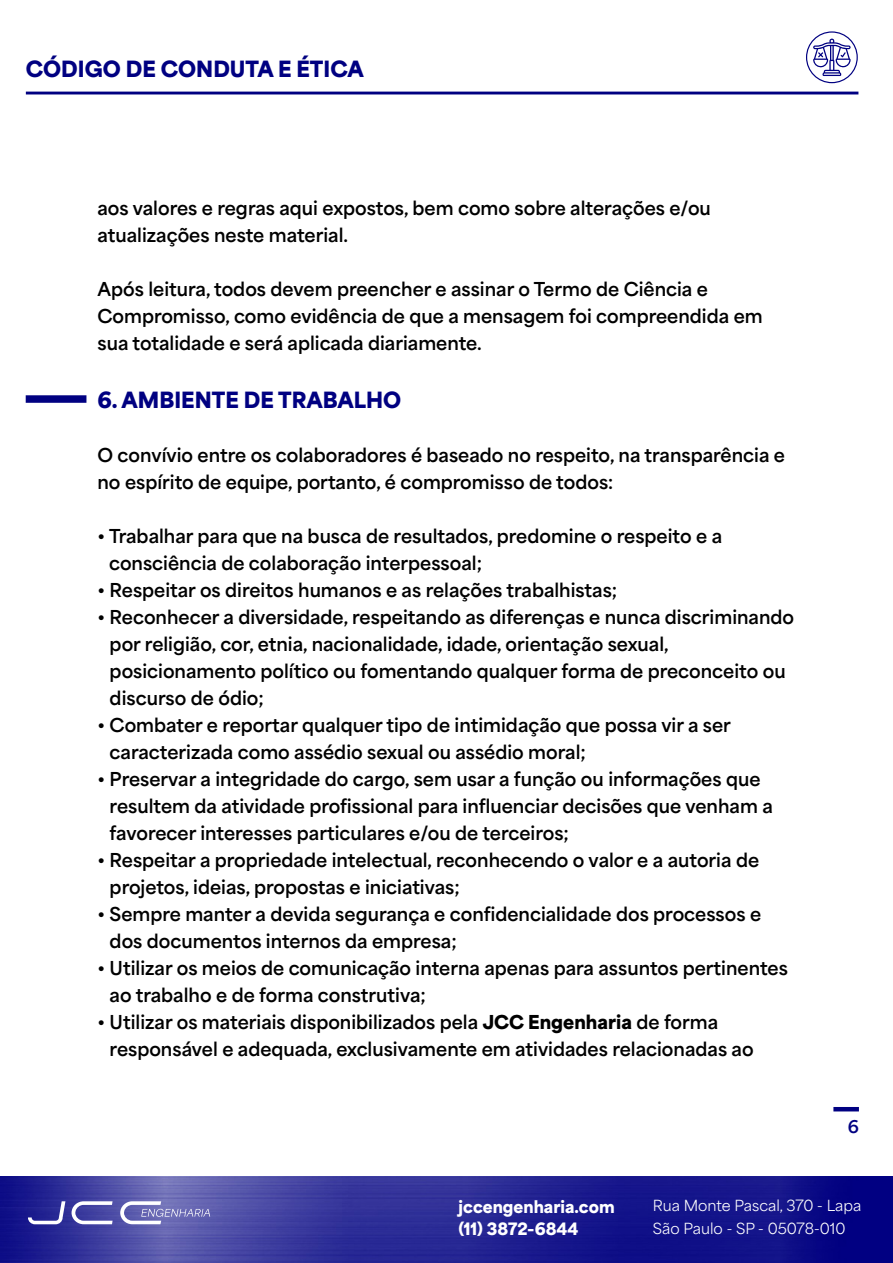
<style>
.page{position:relative;width:893px;height:1263px;background:#fff}
.page>*{position:absolute;margin:0;border:0;box-sizing:border-box;transform-origin:0 0}
.t1{font:900 21px "Area Normal";color:#000081}
.t2{font:700 18px/27px "Area Normal";color:#000}
.t3{font:700 16.5px "Area Normal";color:#000081}
.t4{font:900 16.05px/22.4px "Area Normal";color:#fff}
.t5{font:14.4px/22.4px "Area Normal";color:#fff}
.s1{font-weight:900}
</style>
<div class="page">
<hr style="left:26px;top:92px;width:832px;height:2px;background:#000081">
<img style="left:0;top:1176px;width:893px;height:86px">
<svg style="left:28px;top:1201px;width:37px;height:23px"></svg>
<svg style="left:72px;top:1201px;width:41px;height:23px"></svg>
<svg style="left:120px;top:1201px;width:90px;height:23px;background:#8787c2"></svg>
<div style="left:806px;top:31px;width:52px;height:52px;border:1px solid #000081;border-radius:50%"></div>
<hr style="left:833px;top:1107px;width:26px;height:4px;background:#000081">
<svg style="left:813px;top:39px;width:38px;height:37px"></svg>
<div style="left:26px;top:395px;width:60px;height:8px;background:#000081"></div>
<p class="t1" style="left:26px;top:50px;width:339px">CÓDIGO DE CONDUTA E ÉTICA</p>
<p class="t2" style="left:98px;top:192px;width:615px">aos valores e regras aqui expostos, bem como sobre alterações e/ou atualizações neste material.</p>
<p class="t2" style="left:98px;top:273px;width:667px">Após leitura, todos devem preencher e assinar o Termo de Ciência e<br>Compromisso, como evidência de que a mensagem foi compreendida em sua totalidade e será aplicada diariamente.</p>
<p class="t1" style="left:98px;top:381px;width:305px">6. AMBIENTE DE TRABALHO</p>
<p class="t2" style="left:98px;top:440px;width:689px">O convívio entre os colaboradores é baseado no respeito, na transparência e no espírito de equipe, portanto, é compromisso de todos:</p>
<p class="t2" style="left:109px;top:521px;width:615px;text-indent:-12px">• Trabalhar para que na busca de resultados, predomine o respeito e a consciência de colaboração interpessoal;</p>
<p class="t2" style="left:98px;top:575px;width:521px">• Respeitar os direitos humanos e as relações trabalhistas;</p>
<p class="t2" style="left:110px;top:602px;width:686px;text-indent:-12px">• Reconhecer a diversidade, respeitando as diferenças e nunca discriminando por religião, cor, etnia, nacionalidade, idade, orientação sexual, posicionamento político ou fomentando qualquer forma de preconceito ou discurso de ódio;</p>
<p class="t2" style="left:110px;top:710px;width:623px;text-indent:-12px">• Combater e reportar qualquer tipo de intimidação que possa vir a ser caracterizada como assédio sexual ou assédio moral;</p>
<p class="t2" style="left:110px;top:764px;width:665px;text-indent:-12px">• Preservar a integridade do cargo, sem usar a função ou informações que resultem da atividade profissional para influenciar decisões que venham a favorecer interesses particulares e/ou de terceiros;</p>
<p class="t2" style="left:110px;top:845px;width:651px;text-indent:-12px">• Respeitar a propriedade intelectual, reconhecendo o valor e a autoria de projetos, ideias, propostas e iniciativas;</p>
<p class="t2" style="left:110px;top:899px;width:653px;text-indent:-12px">• Sempre manter a devida segurança e confidencialidade dos processos e dos documentos internos da empresa;</p>
<p class="t2" style="left:110px;top:953px;width:680px;text-indent:-12px">• Utilizar os meios de comunicação interna apenas para assuntos pertinentes ao trabalho e de forma construtiva;</p>
<p class="t2" style="left:110px;top:1007px;width:645px;text-indent:-12px">• Utilizar os materiais disponibilizados pela <span class="s1">JCC Engenharia</span> de forma responsável e adequada, exclusivamente em atividades relacionadas ao</p>
<p class="t3" style="left:848px;top:1111px;width:13px">6</p>
<p class="t4" style="left:459px;top:1194px;width:158px">jccengenharia.com (11) 3872-6844</p>
<p class="t5" style="left:653px;top:1193px;width:210px">Rua Monte Pascal, 370 - Lapa<br>São Paulo - SP - 05078-010</p>
</div>
